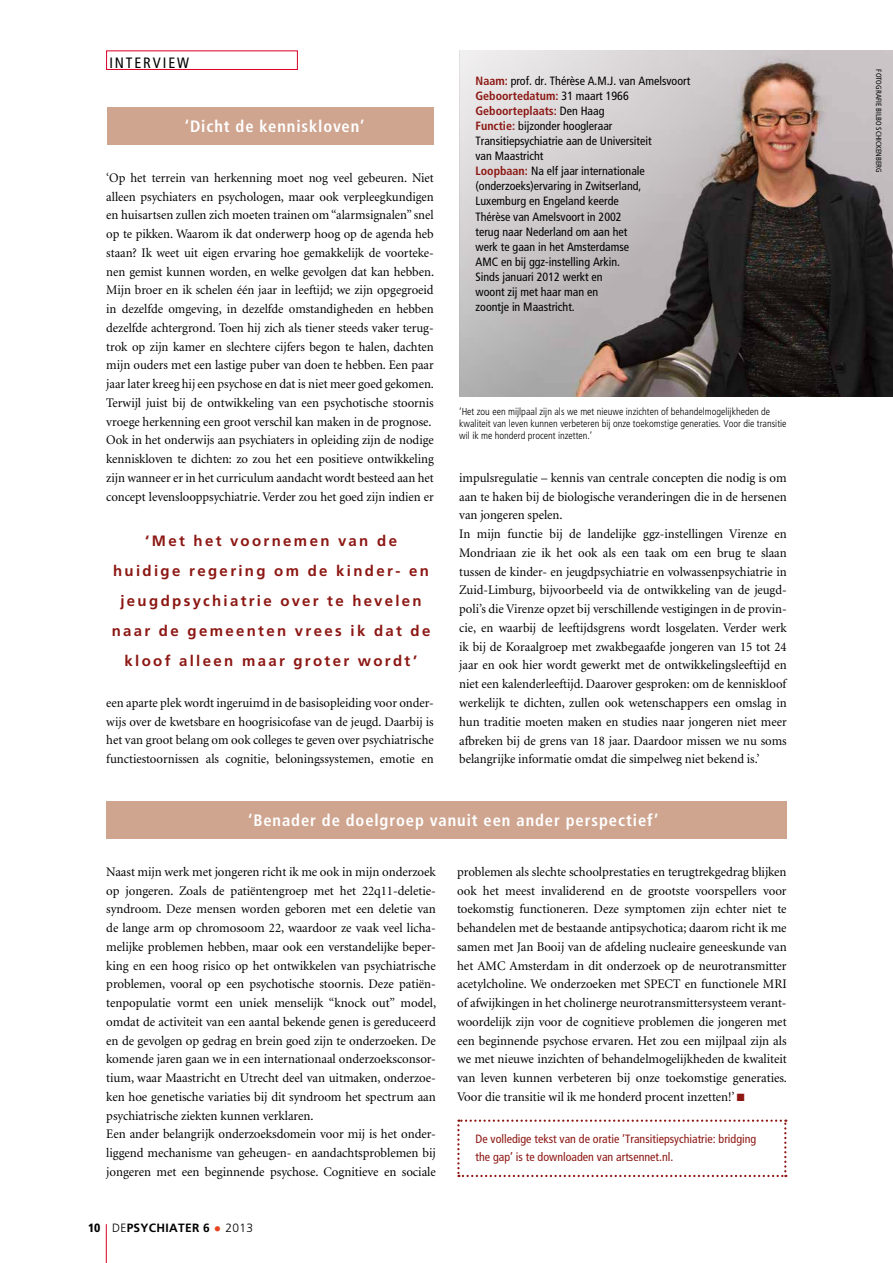
<style>
.page{position:relative;width:893px;height:1263px;background:#fff}
.page>*{position:absolute;margin:0;border:0;box-sizing:border-box;transform-origin:0 0}
.t1{font:700 condensed 16.5px "Frutiger";letter-spacing:.055em;color:#fff}
.t2{font:700 15px/30px "Frutiger";letter-spacing:.155em;color:#8c1713;text-align:center}
.t3{font:condensed 15px "Frutiger";letter-spacing:.125em;color:#000}
.t4{font:13.2px/18.8px "Minion";letter-spacing:-.005em;color:#000}
.t5{font:condensed 12px/15px "Frutiger";color:#000}
.t6{font:condensed 12px/18px "Frutiger";color:#8c1713}
.t7{font:700 12px "Frutiger";letter-spacing:.025em;color:#000}
.t8{font:300 condensed 10.2px/12px "Frutiger";color:#000}
.t9{font:condensed 7.5px "Frutiger";color:#000}
.s1{font-weight:700;color:#8c1713}
.s2{color:#8c1713}
.s3{font-weight:900;font-stretch:condensed}
.s4{font-weight:300}
.s5{font-size:15px;color:#e6441f}
</style>
<div class="page">
<hr style="left:106px;top:1224px;width:1px;height:39px;background:#da0025">
<div style="left:106px;top:51px;width:192px;height:19px;border:1px solid #da0025"></div>
<svg style="left:457px;top:1119px;width:329px;height:58px"></svg>
<div style="left:107px;top:107px;width:327px;height:37px;background:#cfa590"></div>
<img style="left:818px;top:51px;width:74px;height:346px">
<svg style="left:459px;top:50px;width:359px;height:347px;background:#9c9391"></svg>
<div style="left:106px;top:801px;width:681px;height:37px;background:#cfa590"></div>
<p class="t3" style="left:109px;top:54px;width:81px">INTERVIEW</p>
<p class="t1" style="left:185px;top:116px;width:181px">‘Dicht de kenniskloven’</p>
<p class="t4" style="left:106px;top:169px;width:329px">‘Op het terrein van herkenning moet nog veel gebeuren. Niet alleen psychiaters en psychologen, maar ook verpleegkundigen en huisartsen zullen zich moeten trainen om “alarmsignalen” snel op te pikken. Waarom ik dat onderwerp hoog op de agenda heb staan? Ik weet uit eigen ervaring hoe gemakkelijk de voorteke&shy;nen gemist kunnen worden, en welke gevolgen dat kan hebben.<br>Mijn broer en ik schelen één jaar in leeftijd; we zijn opgegroeid in dezelfde omgeving, in dezelfde omstandigheden en hebben dezelfde achtergrond. Toen hij zich als tiener steeds vaker terug&shy;trok op zijn kamer en slechtere cijfers begon te halen, dachten mijn ouders met een lastige puber van doen te hebben. Een paar jaar later kreeg hij een psychose en dat is niet meer goed gekomen.<br>Terwijl juist bij de ontwikkeling van een psychotische stoornis vroege herkenning een groot verschil kan maken in de prognose.<br>Ook in het onderwijs aan psychiaters in opleiding zijn de nodige kenniskloven te dichten: zo zou het een positieve ontwikkeling zijn wanneer er in het curriculum aandacht wordt besteed aan het concept levenslooppsychiatrie. Verder zou het goed zijn indien er</p>
<p class="t2" style="left:112px;top:526px;width:320px">‘Met het voornemen van de huidige regering om de kinder- en jeugdpsychiatrie over te hevelen naar de gemeenten vrees ik dat de kloof alleen maar groter wordt’</p>
<p class="t4" style="left:106px;top:694px;width:329px;text-align:justify">een aparte plek wordt ingeruimd in de basisopleiding voor onder&shy;wijs over de kwetsbare en hoogrisicofase van de jeugd. Daarbij is het van groot belang om ook colleges te geven over psychiatrische functiestoornissen als cognitie, beloningssystemen, emotie en</p>
<p class="t5" style="left:476px;top:73px;width:216px"><span class="s1">Naam:</span> prof. dr. Thérèse A.M.J. van Amelsvoort<br><span class="s1">Geboortedatum:</span> 31 maart 1966<br><span class="s1">Geboorteplaats:</span> Den Haag<br><span class="s1">Functie:</span> bijzonder hoogleraar<br>Transitiepsychiatrie aan de Universiteit<br>van Maastricht<br><span class="s1">Loopbaan:</span> Na elf jaar internationale (onderzoeks)ervaring in Zwitserland,<br>Luxemburg en Engeland keerde<br>Thérèse van Amelsvoort in 2002<br>terug naar Nederland om aan het<br>werk te gaan in het Amsterdamse<br>AMC en bij ggz-instelling Arkin.<br>Sinds januari 2012 werkt en<br>woont zij met haar man en<br>zoontje in Maastricht.</p>
<p class="t8" style="left:459px;top:405px;width:329px">‘Het zou een mijlpaal zijn als we met nieuwe inzichten of behandelmogelijkheden de kwaliteit van leven kunnen verbeteren bij onze toekomstige generaties. Voor die transitie wil ik me honderd procent inzetten.’</p>
<p class="t4" style="left:459px;top:469px;width:329px">impulsregulatie – kennis van centrale concepten die nodig is om aan te haken bij de biologische veranderingen die in de hersenen van jongeren spelen.<br>In mijn functie bij de landelijke ggz-instellingen Virenze en Mondriaan zie ik het ook als een taak om een brug te slaan tussen de kinder- en jeugdpsychiatrie en volwassenpsychiatrie in Zuid-Limburg, bijvoorbeeld via de ontwikkeling van de jeugd&shy;poli’s die Virenze opzet bij verschillende vestigingen in de provin&shy;cie, en waarbij de leeftijdsgrens wordt losgelaten. Verder werk ik bij de Koraalgroep met zwakbegaafde jongeren van 15 tot 24 jaar en ook hier wordt gewerkt met de ontwikkelingsleeftijd en niet een kalenderleeftijd. Daarover gesproken: om de kenniskloof werkelijk te dichten, zullen ook wetenschappers een omslag in hun traditie moeten maken en studies naar jongeren niet meer afbreken bij de grens van 18 jaar. Daardoor missen we nu soms belangrijke informatie omdat die simpelweg niet bekend is.’</p>
<p class="t1" style="left:248px;top:810px;width:412px">‘Benader de doelgroep vanuit een ander perspectief’</p>
<p class="t4" style="left:106px;top:863px;width:331px">Naast mijn werk met jongeren richt ik me ook in mijn onderzoek op jongeren. Zoals de patiëntengroep met het 22q11-deletie&shy;syndroom. Deze mensen worden geboren met een deletie van de lange arm op chromosoom 22, waardoor ze vaak veel licha&shy;melijke problemen hebben, maar ook een verstandelijke beper&shy;king en een hoog risico op het ontwikkelen van psychiatrische problemen, vooral op een psychotische stoornis. Deze patiën&shy;tenpopulatie vormt een uniek menselijk “knock out” model, omdat de activiteit van een aantal bekende genen is gereduceerd en de gevolgen op gedrag en brein goed zijn te onderzoeken. De komende jaren gaan we in een internationaal onderzoeksconsor&shy;tium, waar Maastricht en Utrecht deel van uitmaken, onderzoe&shy;ken hoe genetische variaties bij dit syndroom het spectrum aan psychiatrische ziekten kunnen verklaren.<br>Een ander belangrijk onderzoeksdomein voor mij is het onder&shy;liggend mechanisme van geheugen- en aandachtsproblemen bij jongeren met een beginnende psychose. Cognitieve en sociale</p>
<p class="t4" style="left:457px;top:863px;width:331px;text-align:justify">problemen als slechte schoolprestaties en terugtrekgedrag blijken ook het meest invaliderend en de grootste voorspellers voor toekomstig functioneren. Deze symptomen zijn echter niet te behandelen met de bestaande antipsychotica; daarom richt ik me samen met Jan Booij van de afdeling nucleaire geneeskunde van het AMC Amsterdam in dit onderzoek op de neurotransmitter acetylcholine. We onderzoeken met SPECT en functionele MRI of afwijkingen in het cholinerge neurotransmittersysteem verant&shy;woordelijk zijn voor de cognitieve problemen die jongeren met een beginnende psychose ervaren. Het zou een mijlpaal zijn als we met nieuwe inzichten of behandelmogelijkheden de kwaliteit van leven kunnen verbeteren bij onze toekomstige generaties.<br>Voor die transitie wil ik me honderd procent inzetten!’ <span class="s2">■</span></p>
<p class="t6" style="left:475px;top:1130px;width:282px">De volledige tekst van de oratie ‘Transitiepsychiatrie: bridging the gap’ is te downloaden van artsennet.nl.</p>
<p class="t7" style="left:88px;top:1221px;width:166px"><span class="s3">10</span> <span class="s4">DE</span>PSYCHIATER 6 <span class="s5">•</span> <span class="s4">2013</span></p>
<p class="t9" style="left:883px;top:69px;width:105px;rotate:90deg">FOTOGRAFIE BILBO SCHICKENBERG</p>
</div>
